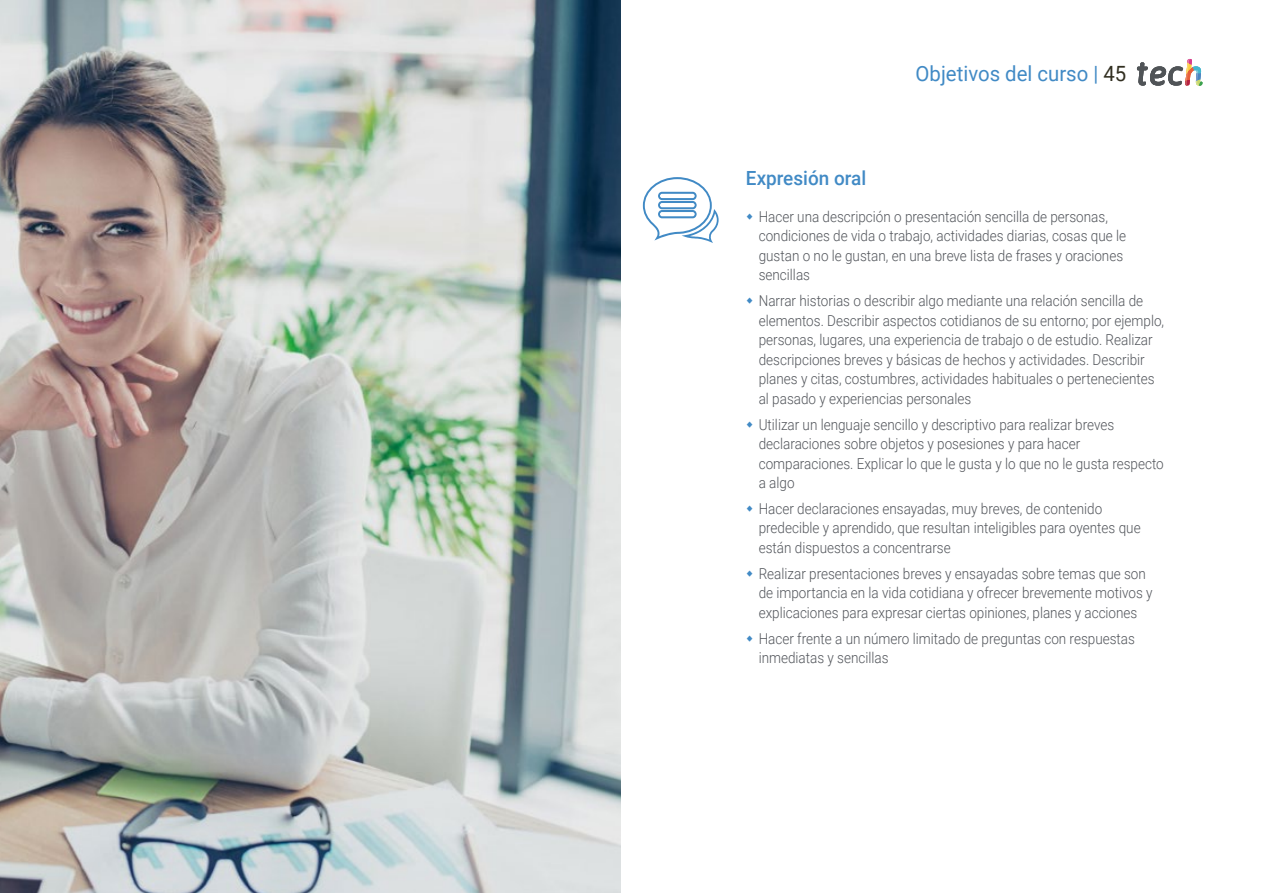
<style>
.page{position:relative;width:1263px;height:893px;background:#fff}
.page>*{position:absolute;margin:0;border:0;box-sizing:border-box;transform-origin:0 0}
.t1{font:21px "Roboto";color:#418ac5}
.t2{font:500 19.5px "Roboto";color:#418ac5}
.t3{font:300 15px/19.5px "Roboto";color:#52555b;scale:.9 1}
.s1{color:#312e20}
</style>
<div class="page">
<svg style="left:643px;top:177px;width:76px;height:66px"></svg>
<img style="left:0;top:0;width:621px;height:893px">
<svg style="left:1137px;top:59px;width:65px;height:27px"></svg>
<h1 class="t1" style="left:916px;top:59px;width:212px">Objetivos del curso | <span class="s1">45</span></h1>
<h2 class="t2" style="left:746px;top:165px;width:122px">Expresión oral</h2>
<p class="t3" style="left:759px;top:206px;width:410px">Hacer una descripción o presentación sencilla de personas, condiciones de vida o trabajo, actividades diarias, cosas que le gustan o no le gustan, en una breve lista de frases y oraciones sencillas</p>
<p class="t3" style="left:759px;top:291px;width:452px">Narrar historias o describir algo mediante una relación sencilla de elementos. Describir aspectos cotidianos de su entorno; por ejemplo, personas, lugares, una experiencia de trabajo o de estudio. Realizar descripciones breves y básicas de hechos y actividades. Describir planes y citas, costumbres, actividades habituales o pertenecientes al pasado y experiencias personales</p>
<p class="t3" style="left:759px;top:414px;width:452px">Utilizar un lenguaje sencillo y descriptivo para realizar breves declaraciones sobre objetos y posesiones y para hacer comparaciones. Explicar lo que le gusta y lo que no le gusta respecto a algo</p>
<p class="t3" style="left:759px;top:498px;width:426px">Hacer declaraciones ensayadas, muy breves, de contenido predecible y aprendido, que resultan inteligibles para oyentes que están dispuestos a concentrarse</p>
<p class="t3" style="left:759px;top:563px;width:439px">Realizar presentaciones breves y ensayadas sobre temas que son de importancia en la vida cotidiana y ofrecer brevemente motivos y explicaciones para expresar ciertas opiniones, planes y acciones</p>
<p class="t3" style="left:759px;top:628px;width:419px">Hacer frente a un número limitado de preguntas con respuestas inmediatas y sencillas</p>
</div>
